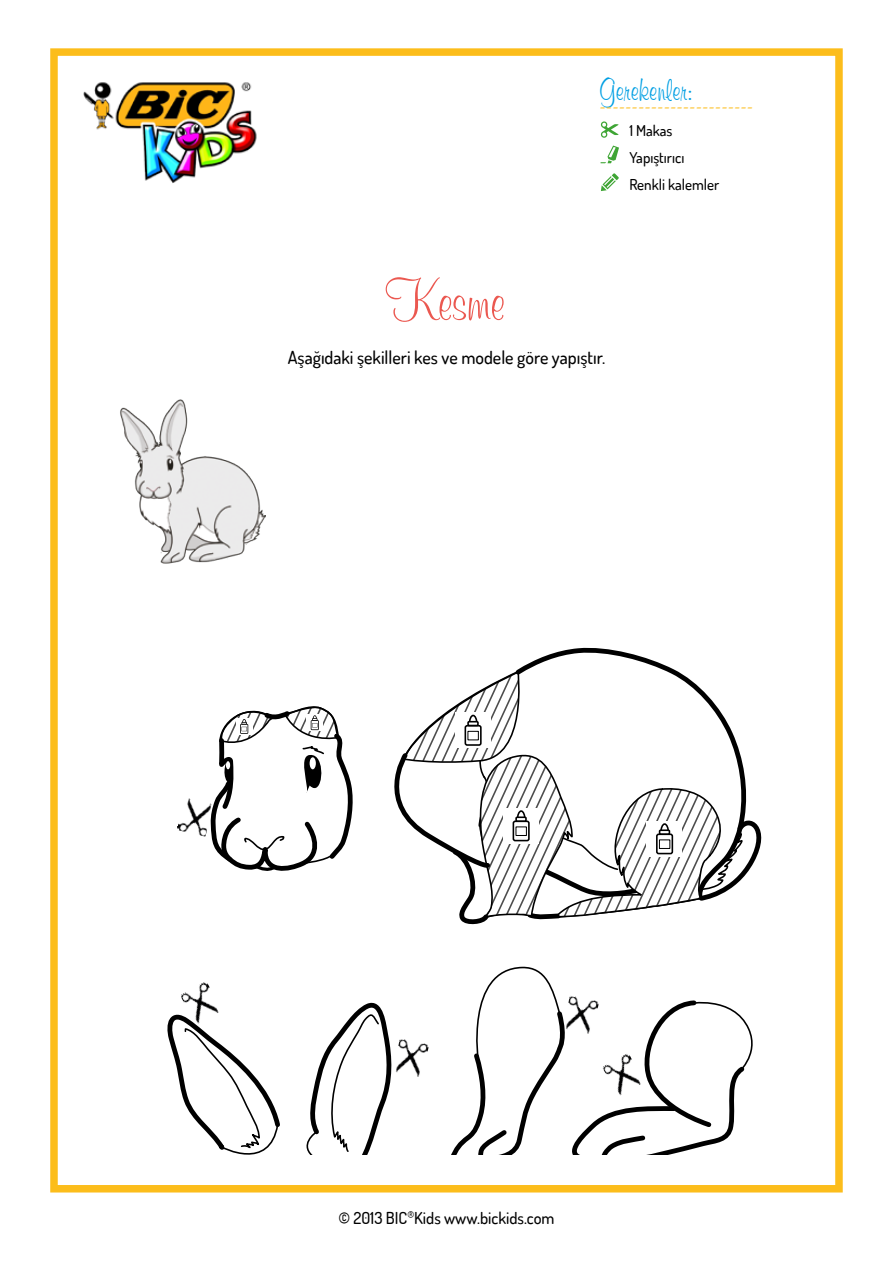
<style>
.page{position:relative;width:893px;height:1263px;background:#fff}
.page>*{position:absolute;margin:0;border:0;box-sizing:border-box;transform-origin:0 0}
.t1{font:60px "Murray Hill BT";color:#eb5850}
.t2{font:33px "Murray Hill BT";color:#009fe3}
.t3{font:500 18px "Dosis";color:#000}
.t4{font:18px "Minion Pro";color:#fcbd1b}
.t5{font:500 16.5px "Dosis";color:#000}
.t6{font:500 15px/27px "Dosis";color:#000}
</style>
<div class="page">
<div style="left:50px;top:48px;width:793px;height:1144px;border:8px solid #fcbd1b"></div>
<img style="left:83px;top:82px;width:174px;height:101px">
<svg style="left:601px;top:173px;width:18px;height:18px"></svg>
<svg style="left:600px;top:121px;width:19px;height:17px"></svg>
<svg style="left:601px;top:146px;width:18px;height:17px"></svg>
<svg style="left:522px;top:648px;width:147px;height:19px"></svg>
<svg style="left:451px;top:967px;width:302px;height:187px"></svg>
<svg style="left:167px;top:1014px;width:113px;height:140px"></svg>
<svg style="left:306px;top:1002px;width:86px;height:152px"></svg>
<img style="left:177px;top:798px;width:31px;height:39px">
<img style="left:180px;top:982px;width:42px;height:43px">
<img style="left:602px;top:1053px;width:42px;height:43px">
<img style="left:563px;top:995px;width:36px;height:39px">
<img style="left:395px;top:1039px;width:34px;height:38px">
<img style="left:120px;top:399px;width:146px;height:165px">
<svg style="left:394px;top:667px;width:368px;height:258px"></svg>
<div style="left:659px;top:829px;width:11px;height:6px;border:2px solid #000"></div>
<div style="left:659px;top:840px;width:11px;height:8px;background:#fff"></div>
<div style="left:659px;top:839px;width:11px;height:10px;border:1px solid #000"></div>
<svg style="left:208px;top:706px;width:145px;height:165px"></svg>
<h2 class="t2" style="left:600px;top:71px;width:94px">Gerekenler:</h2>
<p class="t4" style="left:600px;top:94px;width:155px">------------------------</p>
<p class="t6" style="left:629px;top:116px;width:91px">1 Makas<br>Yapıştırıcı<br>Renkli kalemler</p>
<h1 class="t1" style="left:388px;top:266px;width:119px">Kesme</h1>
<p class="t3" style="left:288px;top:346px;width:319px">Aşağıdaki şekilleri kes ve modele göre yapıştır.</p>
<p class="t5" style="left:338px;top:1207px;width:218px">© 2013 BIC<sup>®</sup>Kids www.bickids.com</p>
</div>
